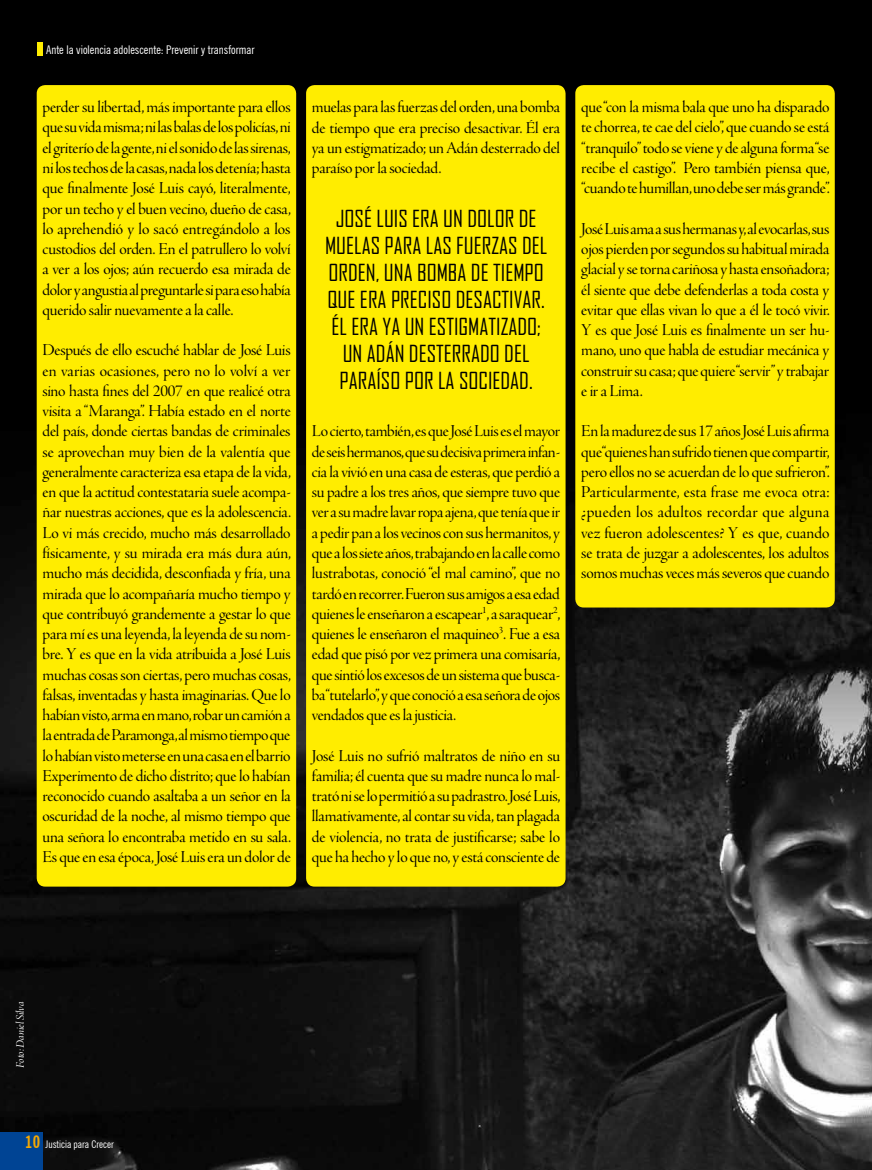
<style>
.page{position:relative;width:872px;height:1170px;background:#fff}
.page>*{position:absolute;margin:0;border:0;box-sizing:border-box;transform-origin:0 0}
.t1{font:22.5px/27px "Agency FB";color:#000;text-align:center}
.t2{font:17.25px/20.2px "Adobe Jenson Pro Disp";letter-spacing:-.015em;color:#000;text-align:justify}
.t3{font:condensed 12px "News Gothic BT";color:#fff}
.t4{font:12px "Adobe Jenson Pro It Disp";letter-spacing:-.005em;color:#fff}
.t5{font:condensed 10.5px "News Gothic BT";color:#fff}
.s1{font-weight:700;font-size:17.25px;color:#f7a800}
</style>
<div class="page">
<img style="left:0;top:0;width:872px;height:1169px">
<div style="left:37px;top:85px;width:259px;height:801px;background:#ffed00;border-radius:9px"></div>
<div style="left:306px;top:85px;width:259px;height:801px;background:#ffed00;border-radius:9px"></div>
<div style="left:575px;top:85px;width:259px;height:522px;background:#ffed00;border-radius:9px"></div>
<div style="left:0;top:1131px;width:43px;height:38px;background:#004494"></div>
<div style="left:37px;top:43px;width:6px;height:13px;background:#ffed00"></div>
<p class="t3" style="left:46px;top:42px;width:210px">Ante la violencia adolescente: Prevenir y transformar</p>
<p class="t2" style="left:43px;top:97px;width:250px">perder su libertad, más importante para ellos que su vida misma; ni las balas de los policías, ni el griterío de la gente, ni el sonido de las sirenas, ni los techos de la casas, nada los detenía; hasta que finalmente José Luis cayó, literalmente, por un techo y el buen vecino, dueño de casa, lo aprehendió y lo sacó entregándolo a los custodios del orden. En el patrullero lo volví a ver a los ojos; aún recuerdo esa mirada de dolor y angustia al preguntarle si para eso había querido salir nuevamente a la calle.</p>
<p class="t2" style="left:43px;top:340px;width:250px">Después de ello escuché hablar de José Luis en varias ocasiones, pero no lo volví a ver sino hasta fines del 2007 en que realicé otra visita a “Maranga”. Había estado en el norte del país, donde ciertas bandas de criminales se aprovechan muy bien de la valentía que generalmente caracteriza esa etapa de la vida, en que la actitud contestataria suele acompa&shy;ñar nuestras acciones, que es la adolescencia.<br>Lo vi más crecido, mucho más desarrollado físicamente, y su mirada era más dura aún, mucho más decidida, desconfiada y fría, una mirada que lo acompañaría mucho tiempo y que contribuyó grandemente a gestar lo que para mí es una leyenda, la leyenda de su nom&shy;bre. Y es que en la vida atribuida a José Luis muchas cosas son ciertas, pero muchas cosas, falsas, inventadas y hasta imaginarias. Que lo habían visto, arma en mano, robar un camión a la entrada de Paramonga, al mismo tiempo que lo habían visto meterse en una casa en el barrio Experimento de dicho distrito; que lo habían reconocido cuando asaltaba a un señor en la oscuridad de la noche, al mismo tiempo que una señora lo encontraba metido en su sala.<br>Es que en esa época, José Luis era un dolor de</p>
<p class="t2" style="left:312px;top:97px;width:250px">muelas para las fuerzas del orden, una bomba de tiempo que era preciso desactivar. Él era ya un estigmatizado; un Adán desterrado del paraíso por la sociedad.</p>
<h1 class="t1" style="left:325px;top:204px;width:224px">JOSÉ LUIS ERA UN DOLOR DE<br>MUELAS PARA LAS FUERZAS DEL<br>ORDEN, UNA BOMBA DE TIEMPO<br>QUE ERA PRECISO DESACTIVAR.<br>ÉL ERA YA UN ESTIGMATIZADO;<br>UN ADÁN DESTERRADO DEL<br>PARAÍSO POR LA SOCIEDAD.</h1>
<p class="t2" style="left:312px;top:421px;width:250px">Lo cierto, también, es que José Luis es el mayor de seis hermanos, que su decisiva primera infan&shy;cia la vivió en una casa de esteras, que perdió a su padre a los tres años, que siempre tuvo que ver a su madre lavar ropa ajena, que tenía que ir a pedir pan a los vecinos con sus hermanitos, y que a los siete años, trabajando en la calle como lustrabotas, conoció “el mal camino”, que no tardó en recorrer. Fueron sus amigos a esa edad quienes le enseñaron a escapear<sup>1</sup>, a saraquear<sup>2</sup>, quienes le enseñaron el maquineo<sup>3</sup>. Fue a esa edad que pisó por vez primera una comisaría, que sintió los excesos de un sistema que busca&shy;ba “tutelarlo”, y que conoció a esa señora de ojos vendados que es la justicia.</p>
<p class="t2" style="left:312px;top:745px;width:250px">José Luis no sufrió maltratos de niño en su familia; él cuenta que su madre nunca lo mal&shy;trató ni se lo permitió a su padrastro. José Luis, llamativamente, al contar su vida, tan plagada de violencia, no trata de justificarse; sabe lo que ha hecho y lo que no, y está consciente de</p>
<p class="t2" style="left:581px;top:97px;width:250px">que “con la misma bala que uno ha disparado te chorrea, te cae del cielo”, que cuando se está “tranquilo” todo se viene y de alguna forma “se recibe el castigo”. Pero también piensa que, “cuando te humillan, uno debe ser más grande”.</p>
<p class="t2" style="left:581px;top:219px;width:250px">José Luis ama a sus hermanas y, al evocarlas, sus ojos pierden por segundos su habitual mirada glacial y se torna cariñosa y hasta ensoñadora; él siente que debe defenderlas a toda costa y evitar que ellas vivan lo que a él le tocó vivir.<br>Y es que José Luis es finalmente un ser hu&shy;mano, uno que habla de estudiar mecánica y construir su casa; que quiere “servir” y trabajar e ir a Lima.</p>
<p class="t2" style="left:581px;top:421px;width:250px">En la madurez de sus 17 años José Luis afirma que “quienes han sufrido tienen que compartir, pero ellos no se acuerdan de lo que sufrieron”.<br>Particularmente, esta frase me evoca otra: ¿pueden los adultos recordar que alguna vez fueron adolescentes? Y es que, cuando se trata de juzgar a adolescentes, los adultos somos muchas veces más severos que cuando</p>
<p class="t4" style="left:14px;top:1067px;width:68px;rotate:-90deg">Foto: Daniel Silva</p>
<p class="t5" style="left:25px;top:1138px;width:90px"><span class="s1">10</span> Justicia para Crecer</p>
</div>
